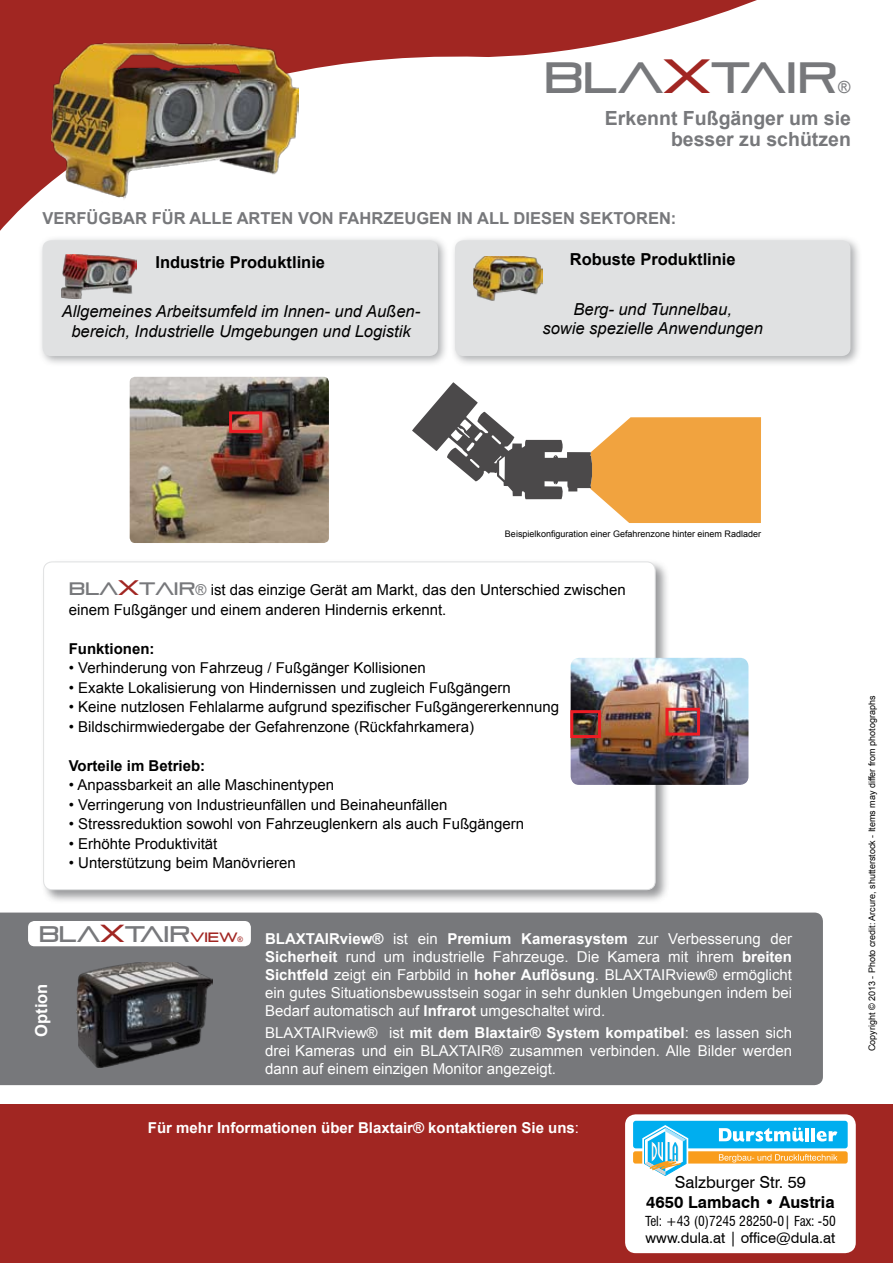
<style>
.page{position:relative;width:893px;height:1263px;background:#fff}
.page>*{position:absolute;margin:0;border:0;box-sizing:border-box;transform-origin:0 0}
.t1{font:43.65px "Pirulen";color:#77787b}
.t2{font:22.5px "Pirulen";color:#77787b}
.t3{font:700 19.5px/21px "Arial";color:#77787b;text-align:right}
.t4{font:16.8px "Arial";color:#77787b}
.t5{font:italic 16.5px/19.8px "Arial";color:#000;text-align:center}
.t6{font:700 16.5px "Arial";color:#77787b}
.t7{font:700 16.5px "Arial";color:#000}
.t8{font:700 16.5px "Swiss 721 BT";color:#000}
.t9{font:16.5px "Swiss 721 BT";color:#000}
.t10{font:700 16.5px "Arial";color:#fff}
.t11{font:15px/19.5px "Arial";color:#000}
.t12{font:15px/18px "Arial";color:#fff;text-align:justify}
.t13{font:700 15px "Arial";color:#fff}
.t14{font:700 15px "Arial";color:#000}
.t15{font:14.7px "Swiss 721 BT";color:#000}
.t16{font:condensed 13.5px "Swiss 721 BT";color:#000}
.t17{font:9px "Arial";color:#000}
.s1{font-size:47.85px;color:#a12622}
.s2{font-family:"Pirulen";font-size:18px;color:#77787b}
.s3{font-family:"Pirulen";font-size:21px;color:#a12622}
.s4{color:#77787b}
.s5{font-size:24.6px;color:#a12622}
.s6{font-size:13.5px;color:#a12622}
.s7{font-family:"Arial";font-size:7.5px;color:#a12622}
.s8{font-weight:700}
.s9{font-weight:400}
</style>
<div class="page">
<div style="left:0;top:1104px;width:893px;height:159px;background:#a12622"></div>
<svg style="left:0;top:0;width:757px;height:231px"></svg>
<div style="left:41px;top:559px;width:629px;height:345px;background:#77787b;opacity:.75"></div>
<div style="left:44px;top:562px;width:611px;height:328px;background:#fff;border-radius:9px"></div>
<svg style="left:412px;top:382px;width:349px;height:141px"></svg>
<svg style="left:460px;top:419px;width:11px;height:12px"></svg>
<img style="left:571px;top:658px;width:177px;height:127px">
<img style="left:51px;top:44px;width:248px;height:166px">
<div style="left:0;top:912px;width:823px;height:173px;background:#77787b"></div>
<img style="left:76px;top:962px;width:136px;height:106px">
<div style="left:37px;top:235px;width:412px;height:132px;background:#8f9194;opacity:.75"></div>
<div style="left:43px;top:240px;width:395px;height:116px;background:#e0e1e2;border-radius:9px"></div>
<div style="left:450px;top:235px;width:412px;height:132px;background:#8f9194;opacity:.75"></div>
<div style="left:455px;top:240px;width:395px;height:116px;background:#e0e1e2;border-radius:9px"></div>
<img style="left:130px;top:377px;width:199px;height:166px">
<div style="left:28px;top:921px;width:223px;height:25px;background:#fff;border-radius:6px"></div>
<img style="left:61px;top:254px;width:75px;height:45px">
<img style="left:473px;top:257px;width:70px;height:44px">
<div style="left:229px;top:411px;width:33px;height:22px;border:3px solid #ed1c24"></div>
<div style="left:570px;top:710px;width:31px;height:28px;border:3px solid #ed1c24"></div>
<div style="left:665px;top:708px;width:35px;height:28px;border:3px solid #ed1c24"></div>
<div style="left:625px;top:1114px;width:231px;height:139px;background:#fff;border-radius:11px"></div>
<svg style="left:633px;top:1121px;width:215px;height:55px"></svg>
<h1 class="t1" style="left:544px;top:51px;width:296px">BLA<span class="s1">X</span>TAIR</h1>
<p class="t4" style="left:838px;top:76px;width:14px">®</p>
<h3 class="t3" style="left:605px;top:108px;width:247px">Erkennt Fußgänger um sie besser zu schützen</h3>
<p class="t6" style="left:43px;top:207px;width:635px">VERFÜGBAR FÜR ALLE ARTEN VON FAHRZEUGEN IN ALL DIESEN SEKTOREN:</p>
<p class="t7" style="left:155px;top:251px;width:171px">Industrie Produktlinie</p>
<p class="t7" style="left:570px;top:248px;width:167px">Robuste Produktlinie</p>
<p class="t5" style="left:62px;top:302px;width:360px">Allgemeines Arbeitsumfeld im Innen- und Außen&shy;bereich, Industrielle Umgebungen und Logistik</p>
<p class="t5" style="left:542px;top:299px;width:222px">Berg- und Tunnelbau,<br>sowie spezielle Anwendungen</p>
<p class="t17" style="left:505px;top:528px;width:258px">Beispielkonfiguration einer Gefahrenzone hinter einem Radlader</p>
<p class="t11" style="left:69px;top:581px;width:559px"><span class="s2">BLA</span><span class="s3">X</span><span class="s2">TAIR</span><span class="s4">®</span> ist das einzige Gerät am Markt, das den Unterschied zwischen einem Fußgänger und einem anderen Hindernis erkennt.</p>
<p class="t14" style="left:69px;top:639px;width:87px">Funktionen:</p>
<p class="t11" style="left:69px;top:659px;width:359px">• Verhinderung von Fahrzeug / Fußgänger Kollisionen</p>
<p class="t11" style="left:69px;top:678px;width:444px">• Exakte Lokalisierung von Hindernissen und zugleich Fußgängern</p>
<p class="t11" style="left:69px;top:698px;width:492px">• Keine nutzlosen Fehlalarme aufgrund spezifischer Fußgängererkennung</p>
<p class="t11" style="left:69px;top:717px;width:407px">• Bildschirmwiedergabe der Gefahrenzone (Rückfahrkamera)</p>
<p class="t14" style="left:69px;top:756px;width:138px">Vorteile im Betrieb:</p>
<p class="t11" style="left:69px;top:776px;width:267px">• Anpassbarkeit an alle Maschinentypen</p>
<p class="t11" style="left:69px;top:795px;width:380px">• Verringerung von Industrieunfällen und Beinaheunfällen</p>
<p class="t11" style="left:69px;top:815px;width:457px">• Stressreduktion sowohl von Fahrzeuglenkern als auch Fußgängern</p>
<p class="t11" style="left:69px;top:834px;width:150px">• Erhöhte Produktivität</p>
<p class="t11" style="left:69px;top:854px;width:228px">• Unterstützung beim Manövrieren</p>
<h2 class="t2" style="left:39px;top:920px;width:206px">BLA<span class="s5">X</span>TAIR<span class="s6">VIEW</span><span class="s7">®</span></h2>
<p class="t10" style="left:30px;top:1036px;width:55px;rotate:-90deg">Option</p>
<p class="t12" style="left:265px;top:930px;width:528px"><span class="s8">BLAXTAIRview®</span> ist ein <span class="s8">Premium Kamerasystem</span> zur Verbesserung der <span class="s8">Sicherheit</span> rund um industrielle Fahrzeuge. Die Kamera mit ihrem <span class="s8">breiten Sichtfeld</span> zeigt ein Farbbild in <span class="s8">hoher Auflösung</span>. BLAXTAIRview® ermöglicht ein gutes Situationsbewusstsein sogar in sehr dunklen Umgebungen indem bei Bedarf automatisch auf <span class="s8">Infrarot</span> umgeschaltet wird.</p>
<p class="t12" style="left:265px;top:1023px;width:528px">BLAXTAIRview® ist <span class="s8">mit dem Blaxtair® System kompatibel</span>: es lassen sich drei Kameras und ein BLAXTAIR® zusammen verbinden. Alle Bilder werden dann auf einem einzigen Monitor angezeigt.</p>
<p class="t13" style="left:148px;top:1118px;width:433px">Für mehr Informationen über Blaxtair® kontaktieren Sie uns<span class="s9">:</span></p>
<p class="t9" style="left:675px;top:1170px;width:133px">Salzburger Str. 59</p>
<p class="t8" style="left:646px;top:1192px;width:190px">4650 Lambach • Austria</p>
<p class="t16" style="left:645px;top:1212px;width:192px">Tel: +43 (0)7245 28250-0| Fax: -50</p>
<p class="t15" style="left:646px;top:1228px;width:191px">www.dula.at | office@dula.at</p>
<p class="t17" style="left:866px;top:1051px;width:357px;rotate:-90deg">Copyright © 2013 - Photo credit: Arcure, shutterstock - Items may differ from photographs</p>
</div>
